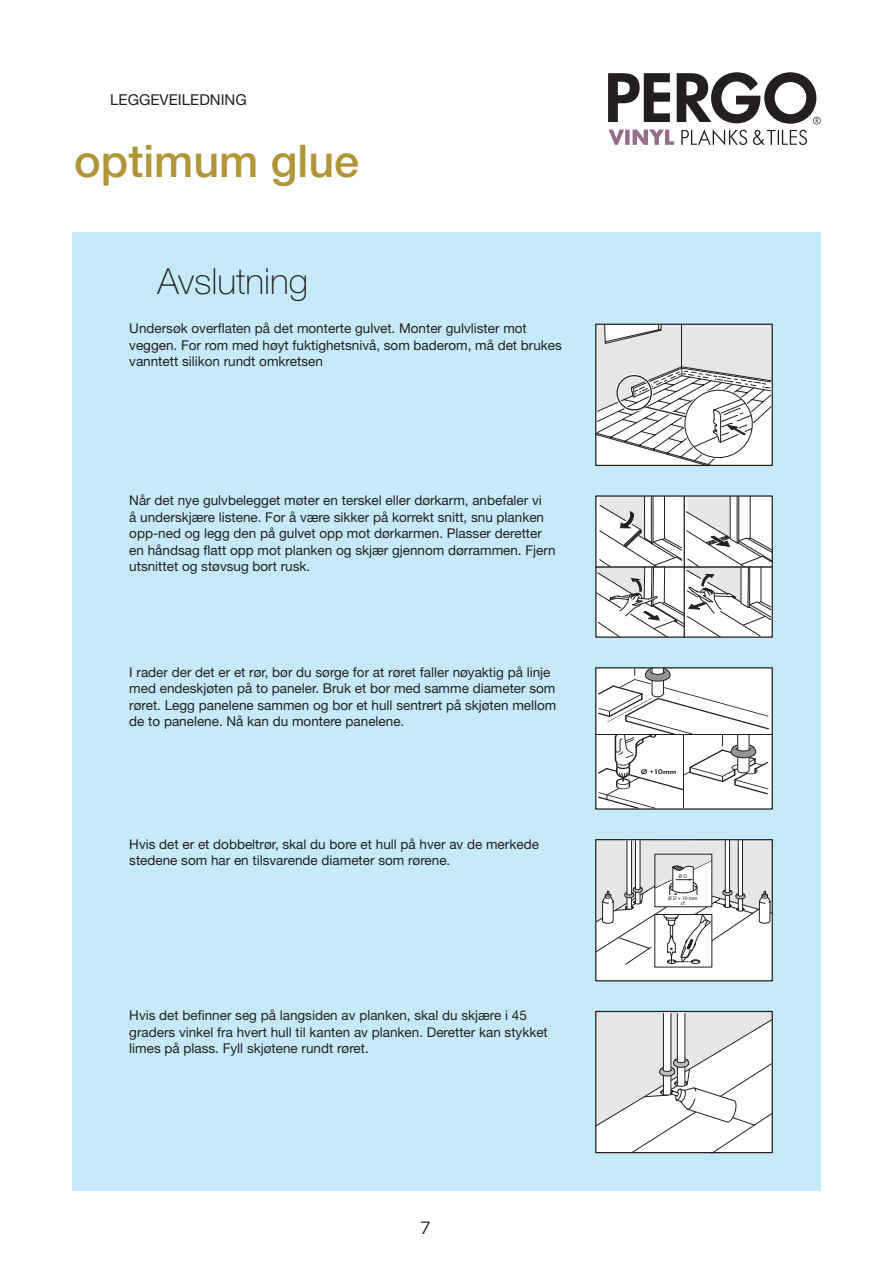
<style>
.page{position:relative;width:893px;height:1263px;background:#fff}
.page>*{position:absolute;margin:0;border:0;box-sizing:border-box;transform-origin:0 0}
.t1{font:500 45px "Helvetica Neue LT Pro";color:#b19539}
.t2{font:100 36px "Helvetica Neue LT Pro";color:#231f20}
.t3{font:18px "Gibson";color:#231f20}
.t4{font:15px "Helvetica Neue LT Pro";color:#231f20}
.t5{font:13.5px/16.5px "Helvetica Neue LT Pro";color:#231f20}
.t6{font:6.9px "Futura Dem";color:#231f20;scale:1.22 1}
.t7{font:5.25px/5.7px "Helvetica Neue";color:#231f20;text-align:center}
</style>
<div class="page">
<div style="left:72px;top:232px;width:749px;height:959px;background:#c6eafa"></div>
<svg style="left:597px;top:326px;width:174px;height:138px;background:#ddddde"></svg>
<div style="left:595px;top:324px;width:178px;height:142px;border:1px solid #231f20"></div>
<svg style="left:597px;top:497px;width:174px;height:139px;background:#e0e0e1"></svg>
<hr style="left:684px;top:496px;width:1px;height:141px;background:#231f20">
<hr style="left:596px;top:566px;width:176px;height:2px;background:#231f20">
<div style="left:595px;top:495px;width:178px;height:143px;border:1px solid #231f20"></div>
<hr style="left:596px;top:734px;width:176px;height:1px;background:#231f20">
<svg style="left:598px;top:669px;width:171px;height:139px;background:#eaeaea"></svg>
<div style="left:595px;top:667px;width:178px;height:143px;border:1px solid #231f20"></div>
<svg style="left:597px;top:841px;width:174px;height:138px;background:#dedede"></svg>
<div style="left:595px;top:839px;width:178px;height:142px;border:1px solid #231f20"></div>
<svg style="left:597px;top:1013px;width:174px;height:138px;background:#e9e9ea"></svg>
<div style="left:595px;top:1011px;width:178px;height:142px;border:1px solid #231f20"></div>
<svg style="left:608px;top:72px;width:213px;height:73px"></svg>
<p class="t4" style="left:110px;top:90px;width:138px">LEGGEVEILEDNING</p>
<h1 class="t1" style="left:74px;top:134px;width:287px">optimum glue</h1>
<h2 class="t2" style="left:157px;top:260px;width:152px">Avslutning</h2>
<p class="t5" style="left:129px;top:320px;width:434px">Undersøk overflaten på det monterte gulvet. Monter gulvlister mot veggen. For rom med høyt fuktighetsnivå, som baderom, må det brukes vanntett silikon rundt omkretsen</p>
<p class="t5" style="left:129px;top:492px;width:428px">Når det nye gulvbelegget møter en terskel eller dørkarm, anbefaler vi<br>å underskjære listene. For å være sikker på korrekt snitt, snu planken opp-ned og legg den på gulvet opp mot dørkarmen. Plasser deretter en håndsag flatt opp mot planken og skjær gjennom dørrammen. Fjern utsnittet og støvsug bort rusk.</p>
<p class="t5" style="left:129px;top:663px;width:429px">I rader der det er et rør, bør du sørge for at røret faller nøyaktig på linje med endeskjøten på to paneler. Bruk et bor med samme diameter som røret. Legg panelene sammen og bor et hull sentrert på skjøten mellom de to panelene. Nå kan du montere panelene.</p>
<p class="t5" style="left:129px;top:835px;width:411px">Hvis det er et dobbeltrør, skal du bore et hull på hver av de merkede stedene som har en tilsvarende diameter som rørene.</p>
<p class="t5" style="left:129px;top:1007px;width:420px">Hvis det befinner seg på langsiden av planken, skal du skjære i 45 graders vinkel fra hvert hull til kanten av planken. Deretter kan stykket limes på plass. Fyll skjøtene rundt røret.</p>
<h3 class="t3" style="left:420px;top:1217px;width:12px">7</h3>
<p class="t6" style="left:641px;top:767px;width:31px">Ø +10mm</p>
<p class="t7" style="left:679px;top:873px;width:10px">ØD</p>
<p class="t7" style="left:668px;top:895px;width:31px">Ø D + 10 mm cf.</p>
</div>
